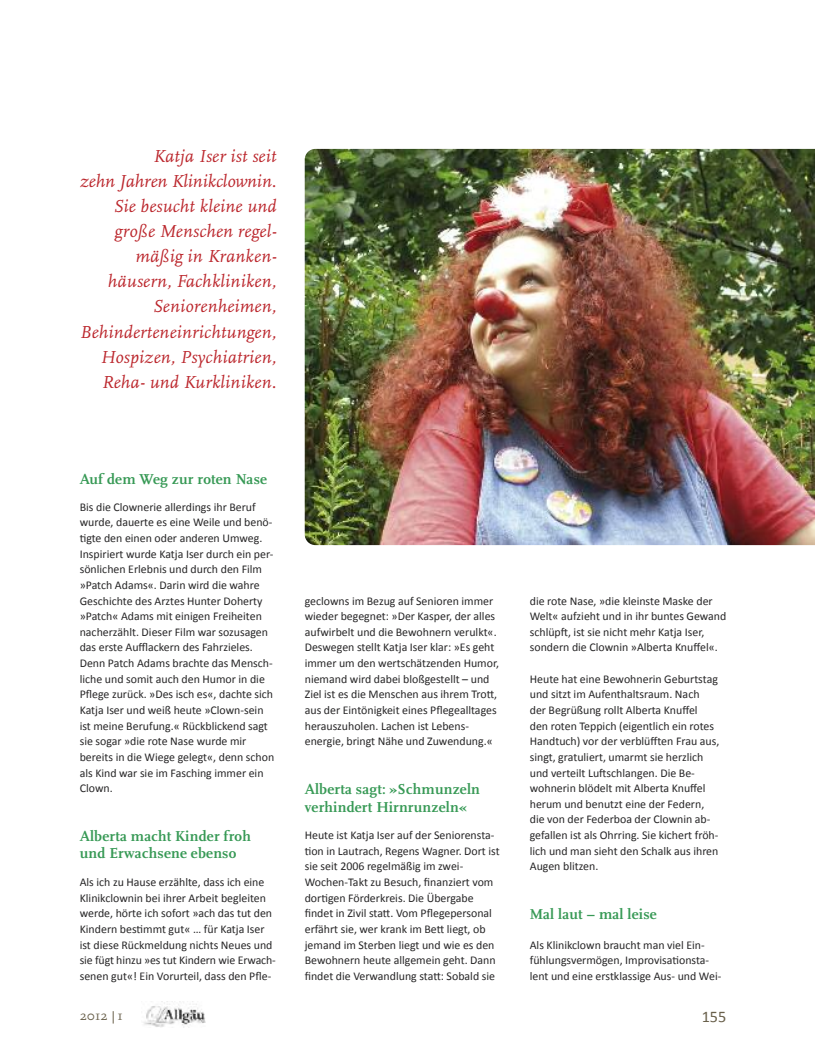
<style>
.page{position:relative;width:815px;height:1053px;background:#fff}
.page>*{position:absolute;margin:0;border:0;box-sizing:border-box;transform-origin:0 0}
.t1{font:italic 18.12px/25px "Scala";letter-spacing:.015em;color:#bb262c;text-align:right}
.t2{font:16.25px "Calibri";color:#69604b}
.t3{font:700 15px/17.5px "Scala";letter-spacing:.015em;color:#379955}
.t4{font:13.75px "Scala";color:#69604b}
.t5{font:11.88px/15.6px "Calibri";color:#272627}
</style>
<div class="page">
<svg style="left:113px;top:1011px;width:1px;height:12px"></svg>
<img style="left:143px;top:1001px;width:62px;height:26px">
<img style="left:305px;top:149px;width:510px;height:396px">
<h1 class="t1" style="left:80px;top:144px;width:198px">Katja Iser ist seit<br>zehn Jahren Klinikclownin.<br>Sie besucht kleine und große Menschen regel&shy;mäßig in Kranken&shy;häusern, Fachkliniken,<br>Seniorenheimen,<br>Behinderteneinrichtungen,<br>Hospizen, Psychiatrien,<br>Reha- und Kurkliniken.</h1>
<p class="t3" style="left:80px;top:470px;width:189px">Auf dem Weg zur roten Nase</p>
<p class="t5" style="left:80px;top:499px;width:196px">Bis die Clownerie allerdings ihr Beruf wurde, dauerte es eine Weile und benö&shy;tigte den einen oder anderen Umweg.<br>Inspiriert wurde Katja Iser durch ein per&shy;sönlichen Erlebnis und durch den Film »Patch Adams«. Darin wird die wahre Geschichte des Arztes Hunter Doherty »Patch« Adams mit einigen Freiheiten nacherzählt. Dieser Film war sozusagen das erste Aufflackern des Fahrzieles.<br>Denn Patch Adams brachte das Mensch&shy;liche und somit auch den Humor in die Pflege zurück. »Des isch es«, dachte sich Katja Iser und weiß heute »Clown-sein ist meine Berufung.« Rückblickend sagt sie sogar »die rote Nase wurde mir bereits in die Wiege gelegt«, denn schon als Kind war sie im Fasching immer ein Clown.</p>
<p class="t3" style="left:80px;top:827px;width:173px">Alberta macht Kinder froh und Erwachsene ebenso</p>
<p class="t5" style="left:80px;top:874px;width:198px">Als ich zu Hause erzählte, dass ich eine Klinikclownin bei ihrer Arbeit begleiten werde, hörte ich sofort »ach das tut den Kindern bestimmt gut« … für Katja Iser ist diese Rückmeldung nichts Neues und sie fügt hinzu »es tut Kindern wie Erwach&shy;senen gut«! Ein Vorurteil, dass den Pfle-</p>
<p class="t5" style="left:305px;top:592px;width:196px">geclowns im Bezug auf Senioren immer wieder begegnet: »Der Kasper, der alles aufwirbelt und die Bewohnern verulkt«.<br>Deswegen stellt Katja Iser klar: »Es geht immer um den wertschätzenden Humor, niemand wird dabei bloßgestellt – und Ziel ist es die Menschen aus ihrem Trott, aus der Eintönigkeit eines Pflegealltages herauszuholen. Lachen ist Lebens&shy;energie, bringt Nähe und Zuwendung.«</p>
<p class="t3" style="left:305px;top:780px;width:177px">Alberta sagt: »Schmunzeln verhindert Hirnrunzeln«</p>
<p class="t5" style="left:305px;top:827px;width:196px">Heute ist Katja Iser auf der Seniorensta&shy;tion in Lautrach, Regens Wagner. Dort ist sie seit 2006 regelmäßig im zwei-Wochen-Takt zu Besuch, finanziert vom dortigen Förderkreis. Die Übergabe findet in Zivil statt. Vom Pflegepersonal erfährt sie, wer krank im Bett liegt, ob jemand im Sterben liegt und wie es den Bewohnern heute allgemein geht. Dann findet die Verwandlung statt: Sobald sie</p>
<p class="t5" style="left:530px;top:592px;width:198px">die rote Nase, »die kleinste Maske der Welt« aufzieht und in ihr buntes Gewand schlüpft, ist sie nicht mehr Katja Iser, sondern die Clownin »Alberta Knuffel«.</p>
<p class="t5" style="left:530px;top:670px;width:191px">Heute hat eine Bewohnerin Geburtstag und sitzt im Aufenthaltsraum. Nach<br>der Begrüßung rollt Alberta Knuffel<br>den roten Teppich (eigentlich ein rotes Handtuch) vor der verblüfften Frau aus, singt, gratuliert, umarmt sie herzlich und verteilt Luftschlangen. Die Be&shy;wohnerin blödelt mit Alberta Knuffel herum und benutzt eine der Federn, die von der Federboa der Clownin ab&shy;gefallen ist als Ohrring. Sie kichert fröh&shy;lich und man sieht den Schalk aus ihren Augen blitzen.</p>
<p class="t3" style="left:530px;top:905px;width:129px">Mal laut – mal leise</p>
<p class="t5" style="left:530px;top:936px;width:193px">Als Klinikclown braucht man viel Ein&shy;fühlungsvermögen, Improvisationsta&shy;lent und eine erstklassige Aus- und Wei-</p>
<p class="t4" style="left:80px;top:1007px;width:45px">2012 1</p>
<h2 class="t2" style="left:702px;top:1006px;width:26px">155</h2>
</div>
